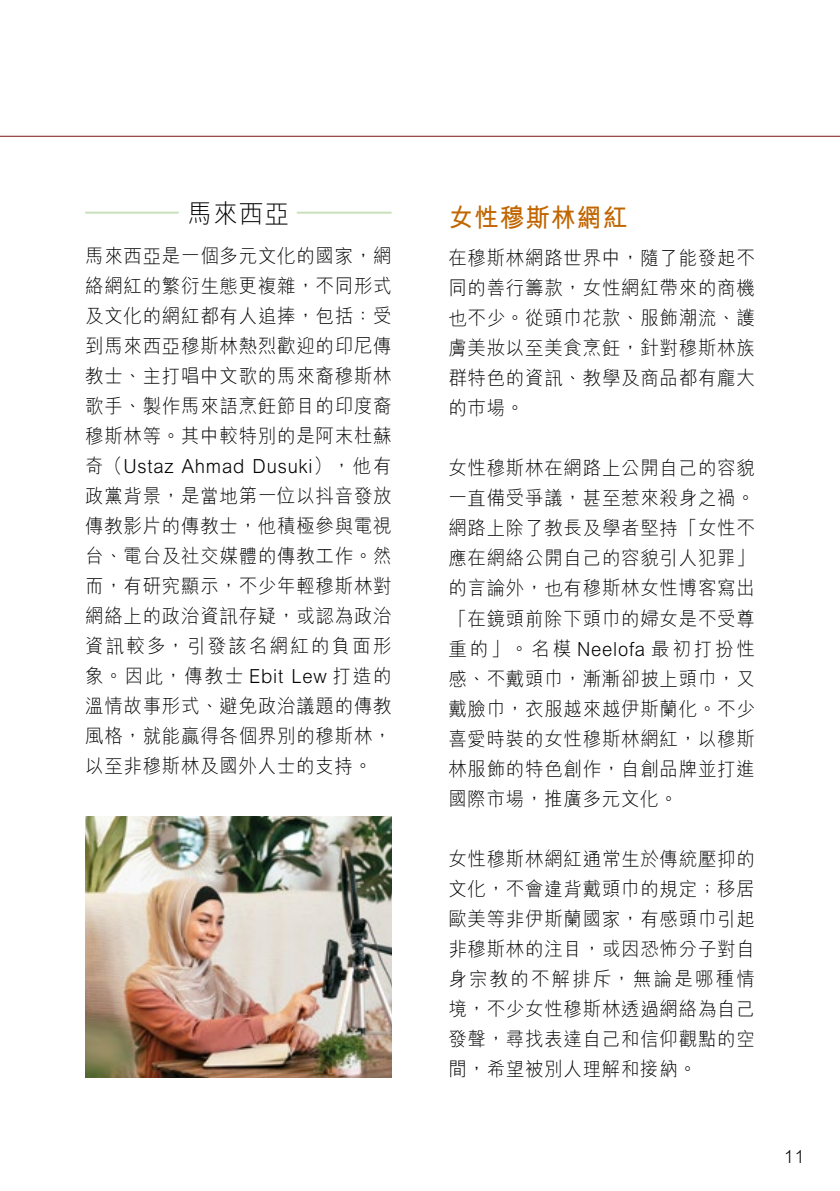
<style>
.page{position:relative;width:840px;height:1191px;background:#fff}
.page>*{position:absolute;margin:0;border:0;box-sizing:border-box;transform-origin:0 0}
.t1{font:700 26px "M Hei HK";letter-spacing:.04em;color:#c16500;scale:.95 1}
.t2{font:300 26px "M Hei HK";color:#000;scale:.95 1}
.t3{font:300 19.4px/30px "M Hei HK";letter-spacing:.04em;color:#000;text-align:justify;scale:.95 1}
.t4{font:300 18px "M Hei HK";color:#000;scale:.95 1}
</style>
<div class="page">
<hr style="left:0;top:136px;width:839px;height:1px;background:#7b1717">
<hr style="left:297px;top:212px;width:94px;height:2px;background:#c9e1ba">
<hr style="left:85px;top:212px;width:94px;height:2px;background:#c9e1ba">
<img style="left:85px;top:816px;width:306px;height:261px">
<h1 class="t2" style="left:187px;top:195px;width:109px">馬來西亞</h1>
<p class="t3" style="left:85px;top:240px;width:324px">馬來西亞是一個多元文化的國家，網絡網紅的繁衍生態更複雜，不同形式及文化的網紅都有人追捧，包括：受到馬來西亞穆斯林熱烈歡迎的印尼傳教士、主打唱中文歌的馬來裔穆斯林歌手、製作馬來語烹飪節目的印度裔穆斯林等。其中較特別的是阿末杜蘇奇（Ustaz Ahmad Dusuki），他有政黨背景，是當地第一位以抖音發放傳教影片的傳教士，他積極參與電視台、電台及社交媒體的傳教工作。然而，有研究顯示，不少年輕穆斯林對網絡上的政治資訊存疑，或認為政治資訊較多，引發該名網紅的負面形象。因此，傳教士 Ebit Lew 打造的溫情故事形式、避免政治議題的傳教風格，就能贏得各個界別的穆斯林，以至非穆斯林及國外人士的支持。</p>
<h1 class="t1" style="left:448px;top:199px;width:190px">女性穆斯林網紅</h1>
<p class="t3" style="left:448px;top:242px;width:324px">在穆斯林網路世界中，隨了能發起不同的善行籌款，女性網紅帶來的商機也不少。從頭巾花款、服飾潮流、護膚美妝以至美食烹飪，針對穆斯林族群特色的資訊、教學及商品都有龐大的巿場。</p>
<p class="t3" style="left:448px;top:452px;width:324px">女性穆斯林在網路上公開自己的容貌一直備受爭議，甚至惹來殺身之禍。網路上除了教長及學者堅持「女性不應在網絡公開自己的容貌引人犯罪」的言論外，也有穆斯林女性博客寫出「在鏡頭前除下頭巾的婦女是不受尊重的」。名模 Neelofa 最初打扮性感、不戴頭巾，漸漸卻披上頭巾，又戴臉巾，衣服越來越伊斯蘭化。不少喜愛時裝的女性穆斯林網紅，以穆斯林服飾的特色創作，自創品牌並打進國際市場，推廣多元文化。</p>
<p class="t3" style="left:448px;top:842px;width:324px">女性穆斯林網紅通常生於傳統壓抑的文化，不會違背戴頭巾的規定；移居歐美等非伊斯蘭國家，有感頭巾引起非穆斯林的注目，或因恐怖分子對自身宗教的不解排斥，無論是哪種情境，不少女性穆斯林透過網絡為自己發聲，尋找表達自己和信仰觀點的空間，希望被別人理解和接納。</p>
<p class="t4" style="left:783px;top:1144px;width:23px">11</p>
</div>
